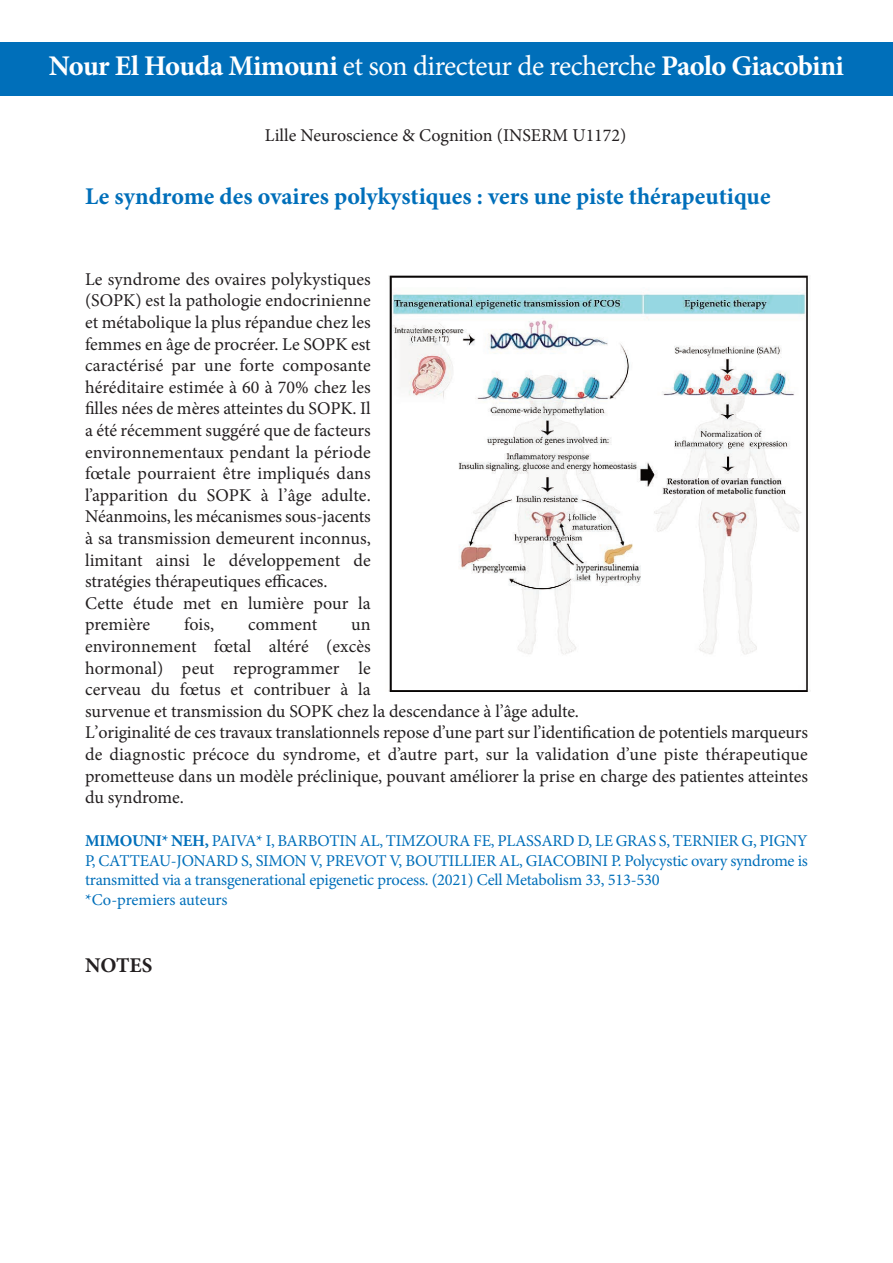
<style>
.page{position:relative;width:893px;height:1263px;background:#fff}
.page>*{position:absolute;margin:0;border:0;box-sizing:border-box;transform-origin:0 0}
.t1{font:700 28.5px "Minion Pro";letter-spacing:-.02em;color:#fff}
.t2{font:700 24px "Minion Pro";color:#006fba}
.t3{font:700 21px "Minion Pro";letter-spacing:-.005em;color:#231f20}
.t4{font:18px/21.6px "Minion Pro";color:#231f20;text-align:justify}
.t5{font:16.5px/19.8px "Minion Pro";letter-spacing:-.015em;color:#006fba;text-align:justify}
.s1{font-weight:400}
.s2{font-weight:700}
</style>
<div class="page">
<div style="left:0;top:43px;width:893px;height:53px;background:#006fba"></div>
<img style="left:388px;top:275px;width:423px;height:417px">
<p class="t1" style="left:49px;top:55px;width:797px">Nour El Houda Mimouni <span class="s1">et son directeur de recherche</span> Paolo Giacobini</p>
<p class="t4" style="left:265px;top:126px;width:363px">Lille Neuroscience &amp; Cognition (INSERM U1172)</p>
<p class="t2" style="left:85px;top:187px;width:687px">Le syndrome des ovaires polykystiques : vers une piste thérapeutique</p>
<p class="t4" style="left:85px;top:270px;width:287px">Le syndrome des ovaires polykystiques (SOPK) est la pathologie endocrinienne et métabolique la plus répandue chez les femmes en âge de procréer. Le SOPK est caractérisé par une forte composante héréditaire estimée à 60 à 70% chez les filles nées de mères atteintes du SOPK. Il a été récemment suggéré que de facteurs environnementaux pendant la période fœtale pourraient être impliqués dans l’apparition du SOPK à l’âge adulte.<br>Néanmoins, les mécanismes sous-jacents à sa transmission demeurent inconnus, limitant ainsi le développement de stratégies thérapeutiques efficaces.</p>
<p class="t4" style="left:85px;top:594px;width:287px">Cette étude met en lumière pour la première</p>
<p class="t4" style="left:184px;top:615px;width:32px">fois,</p>
<p class="t4" style="left:248px;top:615px;width:71px">comment</p>
<p class="t4" style="left:85px;top:615px;width:495px;text-align:left;text-indent:266px">un<br>environnement fœtal altéré (excès<br>hormonal) peut reprogrammer le<br>cerveau du fœtus et contribuer à la<br>survenue et transmission du SOPK chez la descendance à l’âge adulte.</p>
<p class="t4" style="left:85px;top:723px;width:724px">L’originalité de ces travaux translationnels repose d’une part sur l’identification de potentiels marqueurs de diagnostic précoce du syndrome, et d’autre part, sur la validation d’une piste thérapeutique prometteuse dans un modèle préclinique, pouvant améliorer la prise en charge des patientes atteintes du syndrome.</p>
<p class="t5" style="left:85px;top:832px;width:724px"><span class="s2">MIMOUNI* NEH,</span> PAIVA* I, BARBOTIN AL, TIMZOURA FE, PLASSARD D, LE GRAS S, TERNIER G, PIGNY P, CATTEAU-JONARD S, SIMON V, PREVOT V, BOUTILLIER AL, GIACOBINI P. Polycystic ovary syndrome is transmitted via a transgenerational epigenetic process. (2021) Cell Metabolism 33, 513-530</p>
<p class="t5" style="left:85px;top:891px;width:144px">*Co-premiers auteurs</p>
<p class="t3" style="left:85px;top:957px;width:69px">NOTES</p>
</div>
